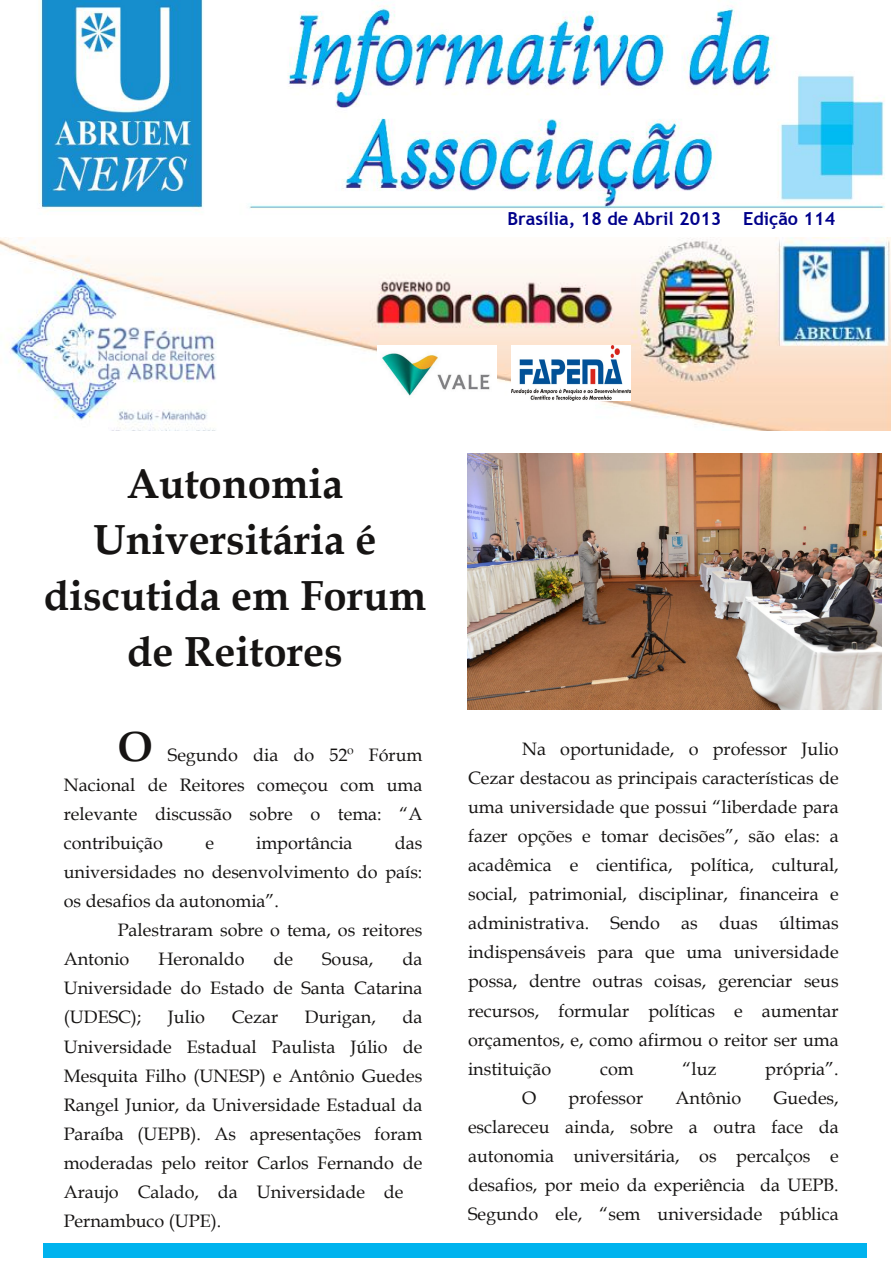
<style>
.page{position:relative;width:893px;height:1263px;background:#fff}
.page>*{position:absolute;margin:0;border:0;box-sizing:border-box;transform-origin:0 0}
.t1{font:700 42px/56.1px "Book Antiqua";color:#161413;text-align:center}
.t2{font:18px/29.1px "Book Antiqua";color:#161413;text-align:justify}
.t3{font:700 18px "Trebuchet MS";color:#00008b}
</style>
<div class="page">
<img style="left:39px;top:0;width:846px;height:211px">
<div style="left:43px;top:1243px;width:824px;height:14px;background:#00b3ee"></div>
<img style="left:1px;top:238px;width:890px;height:193px">
<img style="left:378px;top:346px;width:119px;height:53px">
<img style="left:511px;top:346px;width:119px;height:55px">
<img style="left:468px;top:453px;width:414px;height:256px">
<p class="t3" style="left:507px;top:208px;width:329px">Brasília, 18 de Abril 2013 Edição 114</p>
<h1 class="t1" style="left:44px;top:455px;width:384px">Autonomia<br>Universitária é discutida em Forum de Reitores</h1>
<h1 class="t1" style="left:118px;top:719px;width:36px">O</h1>
<p class="t2" style="left:64px;top:741px;width:360px;text-indent:104px">Segundo dia do 52º Fórum Nacional de Reitores começou com uma relevante discussão sobre o tema: “A contribuição</p>
<p class="t2" style="left:64px;top:828px;width:360px;text-indent:331px">das universidades no desenvolvimento do país: os desafios da autonomia”.</p>
<p class="t2" style="left:64px;top:915px;width:360px;text-indent:54px">Palestraram sobre o tema, os reitores<br>Antonio</p>
<p class="t2" style="left:205px;top:828px;width:10px">e</p>
<p class="t2" style="left:256px;top:828px;width:98px">importância</p>
<p class="t2" style="left:64px;top:944px;width:360px;text-indent:339px">da Universidade do Estado de Santa Catarina (UDESC);</p>
<p class="t2" style="left:158px;top:944px;width:88px">Heronaldo</p>
<p class="t2" style="left:274px;top:944px;width:21px">de</p>
<p class="t2" style="left:322px;top:944px;width:53px">Sousa,</p>
<p class="t2" style="left:64px;top:1003px;width:360px;text-align:left;text-indent:339px">da<br>Universidade Estadual Paulista Júlio de<br>Mesquita Filho (UNESP) e Antônio Guedes<br>Rangel Junior, da Universidade Estadual da<br>Paraíba (UEPB). As apresentações foram moderadas pelo reitor Carlos Fernando de<br>Araujo Calado, da Universidade de<br>Pernambuco (UPE).</p>
<p class="t2" style="left:168px;top:1003px;width:39px">Julio</p>
<p class="t2" style="left:232px;top:1003px;width:48px">Cezar</p>
<p class="t2" style="left:305px;top:1003px;width:73px">Durigan,</p>
<p class="t2" style="left:468px;top:734px;width:372px;text-indent:54px">Na oportunidade, o professor Julio Cezar destacou as principais características de uma universidade que possui “liberdade para fazer opções e tomar decisões”, são elas: a acadêmica e cientifica, política, cultural, social, patrimonial, disciplinar, financeira e administrativa. Sendo as duas últimas indispensáveis para que uma universidade possa, dentre outras coisas, gerenciar seus recursos, formular políticas e aumentar orçamentos, e, como afirmou o reitor ser uma instituição</p>
<p class="t2" style="left:600px;top:1054px;width:35px">com</p>
<p class="t2" style="left:682px;top:1054px;width:36px">“luz</p>
<p class="t2" style="left:765px;top:1054px;width:75px">própria”.</p>
<p class="t2" style="left:468px;top:1083px;width:372px;text-indent:306px">Guedes, esclareceu ainda, sobre a outra face da autonomia universitária, os percalços e desafios, por meio da experiência da UEPB.<br>Segundo ele, “sem universidade pública</p>
<p class="t2" style="left:522px;top:1083px;width:16px">O</p>
<p class="t2" style="left:569px;top:1083px;width:76px">professor</p>
<p class="t2" style="left:676px;top:1083px;width:67px">Antônio</p>
</div>
